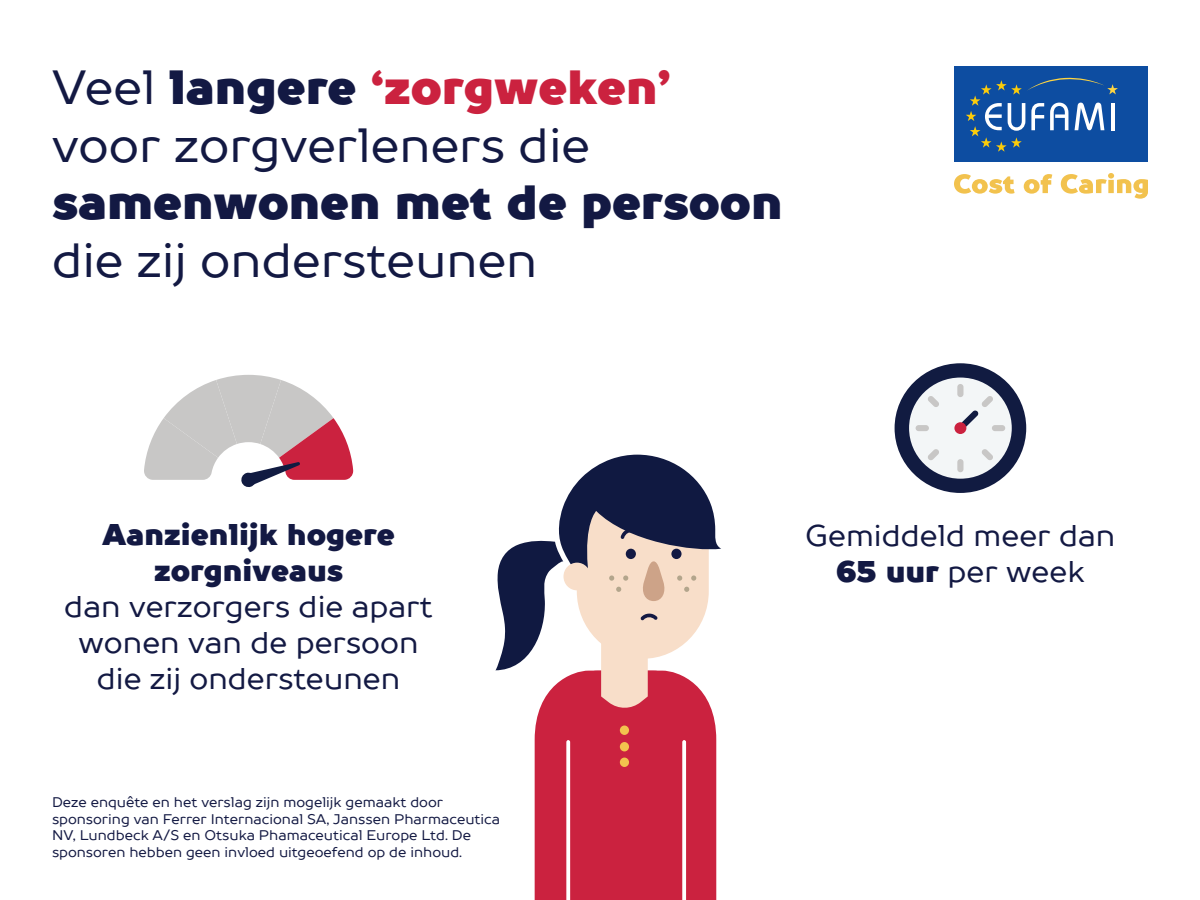
<style>
.page{position:relative;width:1200px;height:900px;background:#fff}
.page>*{position:absolute;margin:0;border:0;box-sizing:border-box;transform-origin:0 0}
.t1{font:48px/57.6px "TT Prosto Sans";color:#131943}
.t2{font:900 48px "TT Prosto Sans";color:#131943}
.t3{font:30px/36px "TT Prosto Sans";color:#131943;text-align:center}
.t4{font:900 30px/36px "TT Prosto Sans";color:#131943;text-align:center}
.t5{font:14px/16.8px "TT Prosto Sans";color:#131943}
.s1{font-weight:900}
.s2{font-weight:900;color:#cb223f}
</style>
<div class="page">
<div style="left:954px;top:67px;width:194px;height:95px;background:#0d4da1"></div>
<svg style="left:966px;top:78px;width:152px;height:74px"></svg>
<svg style="left:954px;top:174px;width:61px;height:20px"></svg>
<svg style="left:1024px;top:174px;width:28px;height:20px"></svg>
<svg style="left:1061px;top:173px;width:87px;height:26px"></svg>
<svg style="left:495px;top:455px;width:226px;height:445px"></svg>
<div style="left:620px;top:726px;width:9px;height:9px;background:#f2c24e;border-radius:50%"></div>
<div style="left:620px;top:742px;width:9px;height:9px;background:#f2c24e;border-radius:50%"></div>
<div style="left:620px;top:758px;width:9px;height:9px;background:#f2c24e;border-radius:50%"></div>
<div style="left:563px;top:563px;width:28px;height:27px;background:#f8dec9;border-radius:50%"></div>
<svg style="left:144px;top:375px;width:210px;height:112px"></svg>
<div style="left:895px;top:363px;width:131px;height:130px;background:#111b41;border-radius:50%"></div>
<div style="left:909px;top:378px;width:103px;height:101px;background:#f3f6f7;border-radius:50%"></div>
<div style="left:957px;top:384px;width:6px;height:13px;background:#c8c7c6;border-radius:3px"></div>
<div style="left:957px;top:459px;width:6px;height:13px;background:#c8c7c6;border-radius:3px"></div>
<svg style="left:928px;top:449px;width:11px;height:11px"></svg>
<div style="left:992px;top:425px;width:13px;height:6px;background:#c8c7c6;border-radius:3px"></div>
<div style="left:916px;top:425px;width:13px;height:6px;background:#c8c7c6;border-radius:3px"></div>
<svg style="left:982px;top:449px;width:11px;height:11px"></svg>
<svg style="left:928px;top:396px;width:11px;height:11px"></svg>
<svg style="left:962px;top:396px;width:31px;height:31px"></svg>
<div style="left:954px;top:422px;width:12px;height:12px;background:#cb223f;border-radius:50%"></div>
<h1 class="t1" style="left:52px;top:58px;width:620px">Veel <span class="s1">langere</span> <span class="s2">‘zorgweken’ </span>voor zorgverleners die</h1>
<h1 class="t2" style="left:52px;top:169px;width:732px">samenwonen met de persoon</h1>
<h1 class="t1" style="left:52px;top:231px;width:487px">die zij ondersteunen</h1>
<h2 class="t4" style="left:102px;top:517px;width:294px">Aanzienlijk hogere zorgniveaus</h2>
<h2 class="t3" style="left:64px;top:589px;width:370px">dan verzorgers die apart wonen van de persoon die zij ondersteunen</h2>
<p class="t5" style="left:52px;top:793px;width:450px">Deze enquête en het verslag zijn mogelijk gemaakt door sponsoring van Ferrer Internacional SA, Janssen Pharmaceutica NV, Lundbeck A/S en Otsuka Phamaceutical Europe Ltd. De sponsoren hebben geen invloed uitgeoefend op de inhoud.</p>
<h2 class="t3" style="left:805px;top:517px;width:312px">Gemiddeld meer dan<br><span class="s1">65 uur</span> per week</h2>
</div>
